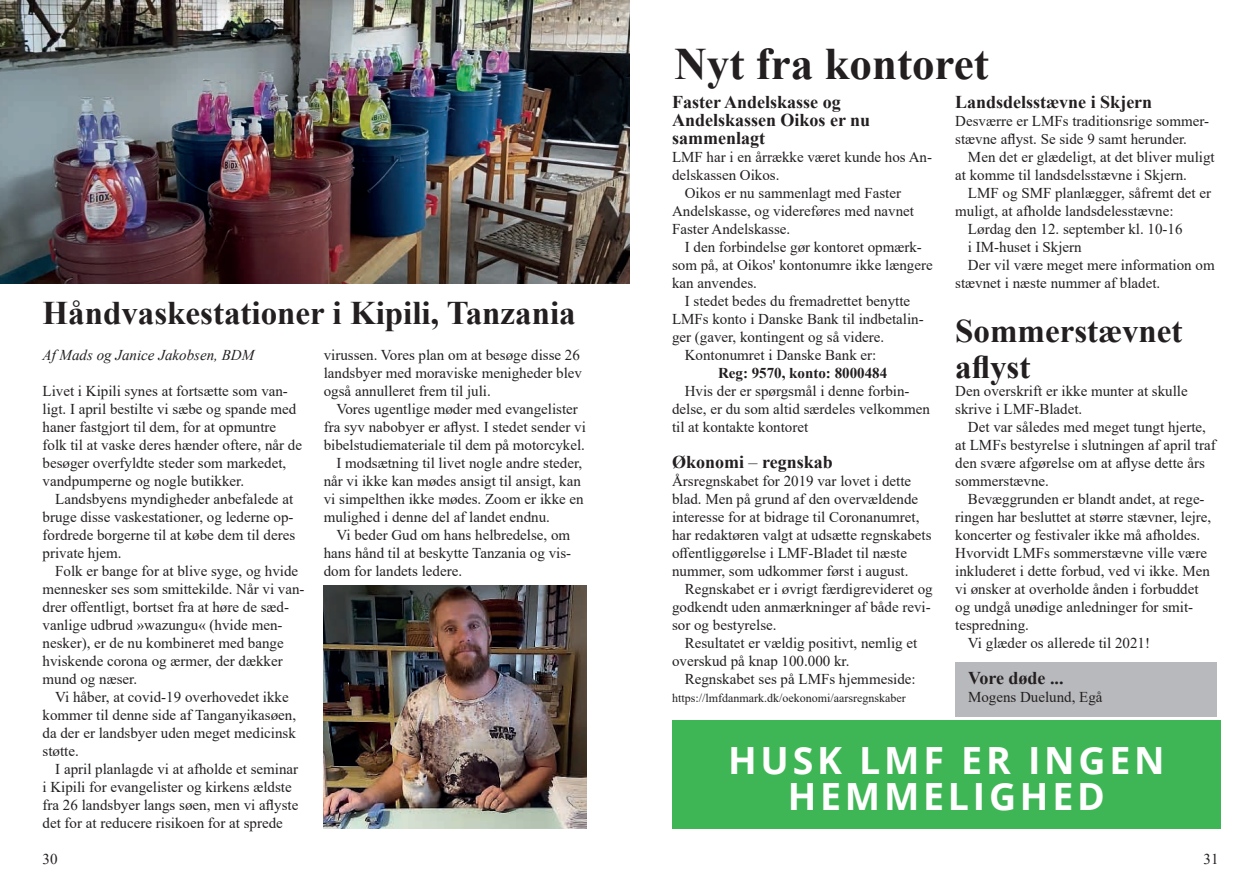
<style>
.page{position:relative;width:1259px;height:893px;background:#fff}
.page>*{position:absolute;margin:0;border:0;box-sizing:border-box;transform-origin:0 0}
.t1{font:700 45px "Times New Roman";color:#231f20}
.t2{font:700 37.5px/36px "Open Sans";letter-spacing:.1em;color:#fff;text-align:center}
.t3{font:700 33px/36px "Times New Roman";color:#231f20}
.t4{font:700 18px/18px "Times New Roman";color:#231f20}
.t5{font:15px/18px "Times New Roman";color:#231f20}
.t6{font:italic 15px "Times New Roman";color:#231f20}
.t7{font:700 15px "Times New Roman";color:#231f20}
.t8{font:12px "Times New Roman";color:#231f20}
.s1{font-weight:400}
</style>
<div class="page">
<div style="left:672px;top:721px;width:548px;height:108px;background:#3fb655"></div>
<div style="left:955px;top:662px;width:261px;height:54px;background:#b8b9bc"></div>
<img style="left:0;top:0;width:629px;height:284px">
<img style="left:324px;top:585px;width:263px;height:243px">
<h3 class="t3" style="left:43px;top:294px;width:535px">Håndvaskestationer i Kipili, Tanzania</h3>
<p class="t5" style="left:324px;top:346px;width:260px">virussen. Vores plan om at besøge disse 26 landsbyer med moraviske menigheder blev også annulleret frem til juli.</p>
<p class="t5" style="left:336px;top:400px;width:243px">Vores ugentlige møder med evangelister</p>
<p class="t5" style="left:324px;top:418px;width:264px">fra syv nabobyer er aflyst. I stedet sender vi</p>
<p class="t5" style="left:324px;top:436px;width:263px">bibelstudiemateriale til dem på motorcykel.</p>
<p class="t5" style="left:336px;top:454px;width:247px">I modsætning til livet nogle andre steder,</p>
<p class="t5" style="left:324px;top:472px;width:259px">når vi ikke kan mødes ansigt til ansigt, kan</p>
<p class="t5" style="left:324px;top:490px;width:261px">vi simpelthen ikke mødes. Zoom er ikke en</p>
<p class="t5" style="left:324px;top:508px;width:228px">mulighed i denne del af landet endnu.</p>
<p class="t5" style="left:336px;top:526px;width:235px">Vi beder Gud om hans helbredelse, om</p>
<p class="t5" style="left:324px;top:544px;width:249px">hans hånd til at beskytte Tanzania og vis-</p>
<p class="t5" style="left:324px;top:562px;width:140px">dom for landets ledere.</p>
<p class="t6" style="left:43px;top:345px;width:213px">Af Mads og Janice Jakobsen, BDM</p>
<p class="t5" style="left:43px;top:382px;width:261px">Livet i Kipili synes at fortsætte som van&shy;ligt. I april bestilte vi sæbe og spande med haner fastgjort til dem, for at opmuntre folk til at vaske deres hænder oftere, når de besøger overfyldte steder som markedet, vandpumperne og nogle butikker.</p>
<p class="t5" style="left:43px;top:490px;width:254px;text-indent:13px">Landsbyens myndigheder anbefalede at bruge disse vaskestationer, og lederne op&shy;fordrede borgerne til at købe dem til deres private hjem.</p>
<p class="t5" style="left:43px;top:562px;width:264px;text-indent:13px">Folk er bange for at blive syge, og hvide mennesker ses som smittekilde. Når vi van&shy;drer offentligt, bortset fra at høre de sæd&shy;vanlige udbrud »wazungu« (hvide men&shy;nesker), er de nu kombineret med bange hviskende corona og ærmer, der dækker mund og næser.</p>
<p class="t5" style="left:43px;top:688px;width:255px;text-indent:13px">Vi håber, at covid-19 overhovedet ikke kommer til denne side af Tanganyikasøen, da der er landsbyer uden meget medicinsk støtte.</p>
<p class="t5" style="left:43px;top:760px;width:257px;text-indent:13px">I april planlagde vi at afholde et seminar i Kipili for evangelister og kirkens ældste fra 26 landsbyer langs søen, men vi aflyste det for at reducere risikoen for at sprede</p>
<h1 class="t1" style="left:674px;top:31px;width:316px">Nyt fra kontoret</h1>
<p class="t4" style="left:672px;top:92px;width:200px">Faster Andelskasse og<br>Andelskassen Oikos er nu sammenlagt</p>
<p class="t5" style="left:672px;top:148px;width:261px">LMF har i en årrække været kunde hos An-</p>
<p class="t5" style="left:672px;top:166px;width:109px">delskassen Oikos.</p>
<p class="t5" style="left:685px;top:184px;width:218px">Oikos er nu sammenlagt med Faster</p>
<p class="t5" style="left:672px;top:202px;width:244px">Andelskasse, og videreføres med navnet</p>
<p class="t5" style="left:672px;top:220px;width:120px">Faster Andelskasse.</p>
<p class="t5" style="left:685px;top:238px;width:239px">I den forbindelse gør kontoret opmærk-</p>
<p class="t5" style="left:672px;top:256px;width:262px">som på, at Oikos' kontonumre ikke længere</p>
<p class="t5" style="left:672px;top:274px;width:86px">kan anvendes.</p>
<p class="t5" style="left:685px;top:292px;width:227px">I stedet bedes du fremadrettet benytte</p>
<p class="t5" style="left:672px;top:310px;width:253px">LMFs konto i Danske Bank til indbetalin-</p>
<p class="t5" style="left:672px;top:328px;width:214px">ger (gaver, kontingent og så videre.</p>
<p class="t5" style="left:685px;top:346px;width:193px">Kontonumret i Danske Bank er:</p>
<p class="t7" style="left:718px;top:362px;width:171px">Reg: 9570, konto: 8000484</p>
<p class="t5" style="left:672px;top:382px;width:259px;text-indent:13px">Hvis der er spørgsmål i denne forbin&shy;delse, er du som altid særdeles velkommen til at kontakte kontoret</p>
<p class="t4" style="left:672px;top:452px;width:162px">Økonomi <span class="s1">–</span> regnskab</p>
<p class="t5" style="left:672px;top:472px;width:261px">Årsregnskabet for 2019 var lovet i dette blad. Men på grund af den overvældende interesse for at bidrage til Coronanumret, har redaktøren valgt at udsætte regnskabets offentliggørelse i LMF-Bladet til næste nummer, som udkommer først i august.</p>
<p class="t5" style="left:672px;top:580px;width:262px;text-indent:13px">Regnskabet er i øvrigt færdigrevideret og godkendt uden anmærkninger af både revi&shy;sor og bestyrelse.</p>
<p class="t5" style="left:672px;top:634px;width:247px;text-indent:13px">Resultatet er vældig positivt, nemlig et overskud på knap 100.000 kr.</p>
<p class="t5" style="left:685px;top:670px;width:232px">Regnskabet ses på LMFs hjemmeside:</p>
<p class="t8" style="left:672px;top:690px;width:235px">https://lmfdanmark.dk/oekonomi/aarsregnskaber</p>
<p class="t4" style="left:955px;top:92px;width:199px">Landsdelsstævne i Skjern</p>
<p class="t5" style="left:955px;top:112px;width:255px">Desværre er LMFs traditionsrige sommer&shy;stævne aflyst. Se side 9 samt herunder.</p>
<p class="t5" style="left:955px;top:148px;width:261px;text-indent:13px">Men det er glædeligt, at det bliver muligt at komme til landsdelsstævne i Skjern.</p>
<p class="t5" style="left:968px;top:184px;width:245px">LMF og SMF planlægger, såfremt det er</p>
<p class="t5" style="left:955px;top:202px;width:220px">muligt, at afholde landsdelesstævne:</p>
<p class="t5" style="left:968px;top:220px;width:216px">Lørdag den 12. september kl. 10-16</p>
<p class="t5" style="left:968px;top:238px;width:115px">i IM-huset i Skjern</p>
<p class="t5" style="left:968px;top:256px;width:248px">Der vil være meget mere information om</p>
<p class="t5" style="left:955px;top:274px;width:206px">stævnet i næste nummer af bladet.</p>
<h3 class="t3" style="left:955px;top:312px;width:229px">Sommerstævnet aflyst</h3>
<p class="t5" style="left:955px;top:382px;width:234px">Den overskrift er ikke munter at skulle skrive i LMF-Bladet.</p>
<p class="t5" style="left:955px;top:418px;width:262px;text-indent:13px">Det var således med meget tungt hjerte, at LMFs bestyrelse i slutningen af april traf den svære afgørelse om at aflyse dette års sommerstævne.</p>
<p class="t5" style="left:968px;top:490px;width:238px">Bevæggrunden er blandt andet, at rege-</p>
<p class="t5" style="left:955px;top:508px;width:257px">ringen har besluttet at større stævner, lejre,</p>
<p class="t5" style="left:955px;top:526px;width:246px">koncerter og festivaler ikke må afholdes.</p>
<p class="t5" style="left:955px;top:544px;width:253px">Hvorvidt LMFs sommerstævne ville være</p>
<p class="t5" style="left:955px;top:562px;width:256px">inkluderet i dette forbud, ved vi ikke. Men</p>
<p class="t5" style="left:955px;top:580px;width:245px">vi ønsker at overholde ånden i forbuddet</p>
<p class="t5" style="left:955px;top:598px;width:239px">og undgå unødige anledninger for smit-</p>
<p class="t5" style="left:955px;top:616px;width:75px">tespredning.</p>
<p class="t5" style="left:968px;top:634px;width:183px">Vi glæder os allerede til 2021!</p>
<p class="t4" style="left:968px;top:668px;width:97px">Vore døde ...</p>
<p class="t5" style="left:968px;top:688px;width:136px">Mogens Duelund, Egå</p>
<h2 class="t2" style="left:728px;top:741px;width:438px">HUSK LMF ER INGEN<br>HEMMELIGHED</h2>
<p class="t5" style="left:43px;top:850px;width:16px">30</p>
<p class="t5" style="left:1203px;top:850px;width:16px">31</p>
</div>
